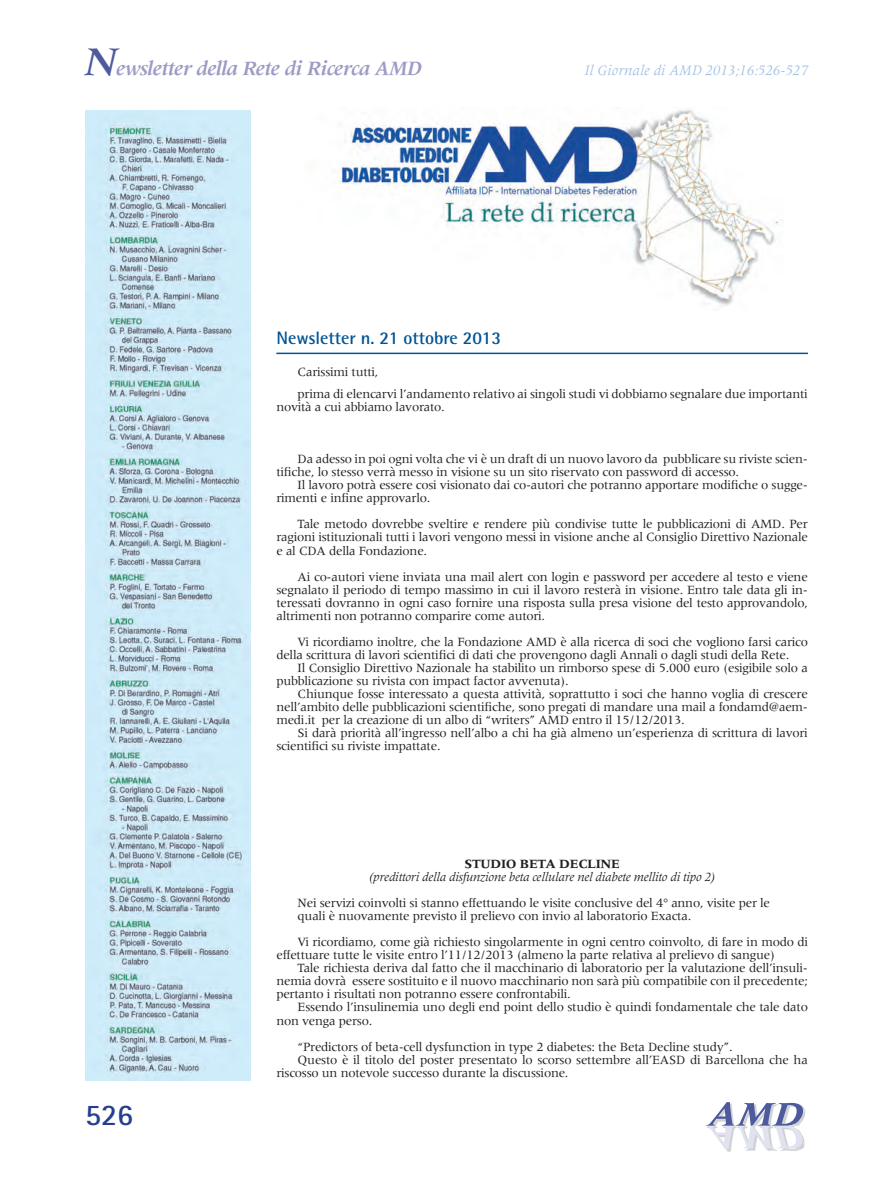
<style>
.page{position:relative;width:893px;height:1191px;background:#fff}
.page>*{position:absolute;margin:0;border:0;box-sizing:border-box;transform-origin:0 0}
.t1{font:700 30px "Rotis Sans Serif";color:#253f8e}
.t2{font:italic 700 21px "Meridien";letter-spacing:-.025em;color:#9b9bc6}
.t3{font:700 18px "Rotis Semi Sans";color:#005495}
.t4{font:italic 15px "Meridien";color:#a1c1e5}
.t5{font:13.05px/13px "Meridien";letter-spacing:-.02em;color:#231f20}
.t6{font:italic 13.05px "Meridien";letter-spacing:-.02em;color:#231f20}
.t7{font:700 13.05px "Meridien";letter-spacing:-.02em;color:#231f20}
.s1{font-size:42px;color:#4d5a9e}
</style>
<div class="page">
<img style="left:793px;top:1149px;width:9px;height:2px">
<img style="left:725px;top:1149px;width:68px;height:3px">
<img style="left:707px;top:1102px;width:98px;height:45px">
<img style="left:707px;top:1126px;width:97px;height:23px">
<img style="left:707px;top:1126px;width:81px;height:1px">
<svg style="left:706px;top:1125px;width:84px;height:1px"></svg>
<img style="left:232px;top:109px;width:547px;height:198px">
<img style="left:85px;top:111px;width:166px;height:969px">
<hr style="left:276px;top:352px;width:532px;height:2px;background:#005495">
<h2 class="t2" style="left:85px;top:57px;width:338px"><span class="s1">N</span>ewsletter della Rete di Ricerca AMD</h2>
<p class="t4" style="left:585px;top:63px;width:225px">Il Giornale di AMD 2013;16:526-527</p>
<h3 class="t3" style="left:276px;top:327px;width:226px">Newsletter n. 21 ottobre 2013</h3>
<p class="t5" style="left:298px;top:361px;width:512px;line-height:21.6px">Carissimi tutti,<br>prima di elencarvi l’andamento relativo ai singoli studi vi dobbiamo segnalare due importanti</p>
<p class="t5" style="left:276px;top:400px;width:170px">novità a cui abbiamo lavorato.</p>
<p class="t5" style="left:276px;top:452px;width:533px;text-indent:21px">Da adesso in poi ogni volta che vi è un draft di un nuovo lavoro da pubblicare su riviste scien&shy;tifiche, lo stesso verrà messo in visione su un sito riservato con password di accesso.</p>
<p class="t5" style="left:276px;top:478px;width:533px;text-indent:21px">Il lavoro potrà essere cosi visionato dai co-autori che potranno apportare modifiche o sugge&shy;rimenti e infine approvarlo.</p>
<p class="t5" style="left:276px;top:517px;width:533px;text-align:justify;text-indent:21px">Tale metodo dovrebbe sveltire e rendere più condivise tutte le pubblicazioni di AMD. Per ragioni istituzionali tutti i lavori vengono messi in visione anche al Consiglio Direttivo Nazionale e al CDA della Fondazione.</p>
<p class="t5" style="left:276px;top:570px;width:533px;text-align:justify;text-indent:21px">Ai co-autori viene inviata una mail alert con login e password per accedere al testo e viene segnalato il periodo di tempo massimo in cui il lavoro resterà in visione. Entro tale data gli in&shy;teressati dovranno in ogni caso fornire una risposta sulla presa visione del testo approvandolo, altrimenti non potranno comparire come autori.</p>
<p class="t5" style="left:276px;top:635px;width:533px;text-indent:21px">Vi ricordiamo inoltre, che la Fondazione AMD è alla ricerca di soci che vogliono farsi carico della scrittura di lavori scientifici di dati che provengono dagli Annali o dagli studi della Rete.</p>
<p class="t5" style="left:276px;top:661px;width:533px;text-indent:21px">Il Consiglio Direttivo Nazionale ha stabilito un rimborso spese di 5.000 euro (esigibile solo a pubblicazione su rivista con impact factor avvenuta).</p>
<p class="t5" style="left:276px;top:687px;width:533px;text-align:justify;text-indent:21px">Chiunque fosse interessato a questa attività, soprattutto i soci che hanno voglia di crescere nell’ambito delle pubblicazioni scientifiche, sono pregati di mandare una mail a fondamd@aem&shy;medi.it per la creazione di un albo di “writers” AMD entro il 15/12/2013.</p>
<p class="t5" style="left:276px;top:726px;width:533px;text-indent:21px">Si darà priorità all’ingresso nell’albo a chi ha già almeno un’esperienza di scrittura di lavori scientifici su riviste impattate.</p>
<h1 class="t1" style="left:85px;top:1096px;width:50px">526</h1>
<p class="t7" style="left:464px;top:856px;width:157px">STUDIO BETA DECLINE</p>
<p class="t6" style="left:369px;top:870px;width:348px">(predittori della disfunzione beta cellulare nel diabete mellito di tipo 2)</p>
<p class="t5" style="left:298px;top:896px;width:474px">Nei servizi coinvolti si stanno effettuando le visite conclusive del 4° anno, visite per le quali è nuovamente previsto il prelievo con invio al laboratorio Exacta.</p>
<p class="t5" style="left:276px;top:935px;width:533px;text-indent:21px">Vi ricordiamo, come già richiesto singolarmente in ogni centro coinvolto, di fare in modo di effettuare tutte le visite entro l’11/12/2013 (almeno la parte relativa al prelievo di sangue)</p>
<p class="t5" style="left:276px;top:961px;width:533px;text-align:justify;text-indent:21px">Tale richiesta deriva dal fatto che il macchinario di laboratorio per la valutazione dell’insuli&shy;nemia dovrà essere sostituito e il nuovo macchinario non sarà più compatibile con il precedente; pertanto i risultati non potranno essere confrontabili.</p>
<p class="t5" style="left:276px;top:1000px;width:533px;text-indent:21px">Essendo l’insulinemia uno degli end point dello studio è quindi fondamentale che tale dato non venga perso.</p>
<p class="t5" style="left:298px;top:1039px;width:436px">“Predictors of beta-cell dysfunction in type 2 diabetes: the Beta Decline study”.</p>
<p class="t5" style="left:298px;top:1053px;width:512px">Questo è il titolo del poster presentato lo scorso settembre all’EASD di Barcellona che ha</p>
<p class="t5" style="left:276px;top:1066px;width:294px">riscosso un notevole successo durante la discussione.</p>
</div>
